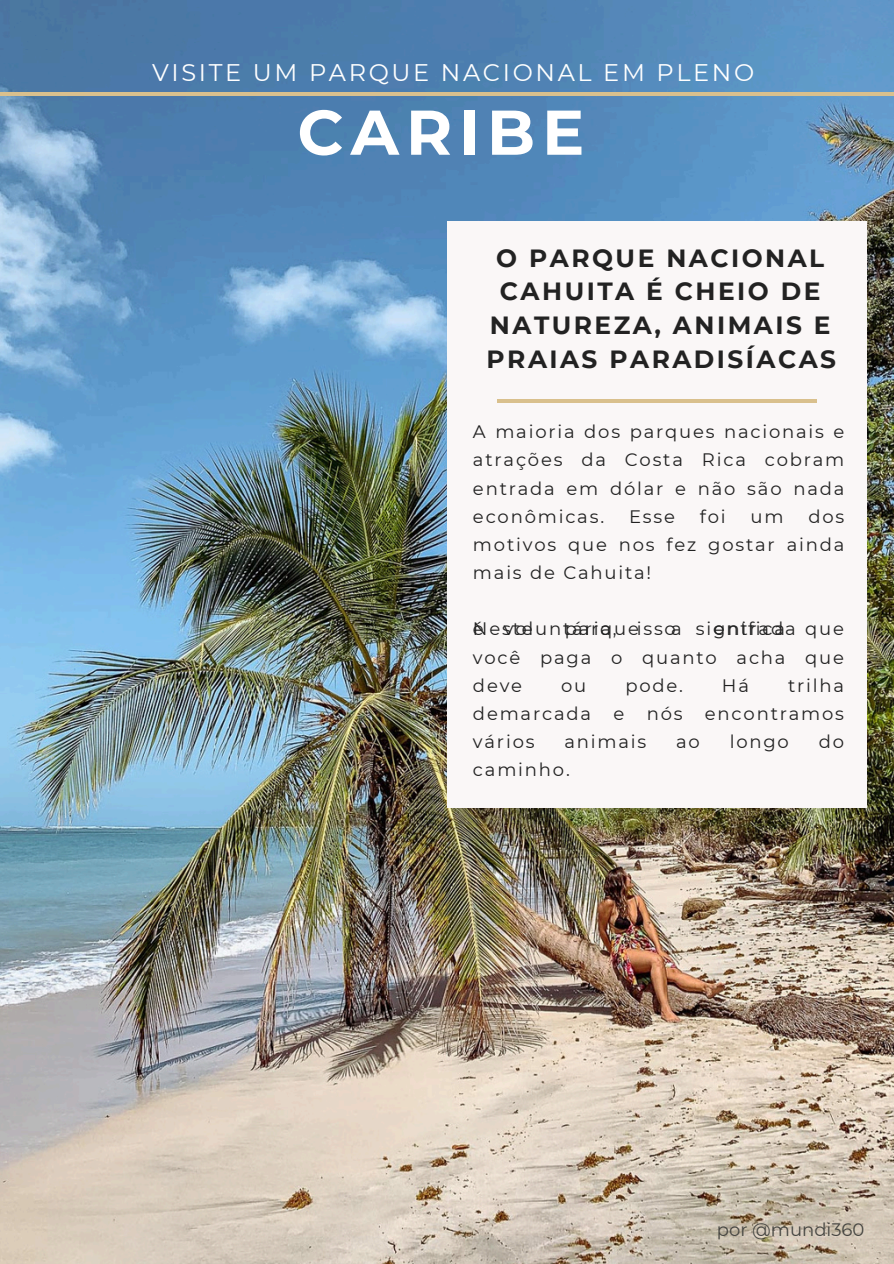
<style>
.page{position:relative;width:894px;height:1264px;background:#fff}
.page>*{position:absolute;margin:0;border:0;box-sizing:border-box;transform-origin:0 0}
.t1{font:700 63px "Montserrat";letter-spacing:.11em;color:#fff}
.t2{font:700 24.9px/33.8px "Montserrat";letter-spacing:.1em;color:#222;text-align:center}
.t3{font:24px "Montserrat";letter-spacing:.11em;color:#fff}
.t4{font:18px/28.2px "Montserrat";letter-spacing:.1em;color:#222;text-align:justify}
.t5{font:18px "Montserrat";color:#444440}
</style>
<div class="page">
<img style="left:0;top:0;width:893px;height:1263px">
<hr style="left:0;top:92px;width:893px;height:4px;background:#d9c08d">
<div style="left:447px;top:221px;width:419px;height:586px;background:#faf7f7"></div>
<hr style="left:497px;top:399px;width:319px;height:3px;background:#d9c08d">
<p class="t3" style="left:152px;top:57px;width:603px">VISITE UM PARQUE NACIONAL EM PLENO</p>
<p class="t1" style="left:297px;top:94px;width:288px">CARIBE</p>
<p class="t2" style="left:486px;top:241px;width:351px">O PARQUE NACIONAL<br>CAHUITA É CHEIO DE<br>NATUREZA, ANIMAIS E<br>PRAIAS PARADISÍACAS</p>
<h3 class="t4" style="left:473px;top:418px;width:373px">A maioria dos parques nacionais e atrações da Costa Rica cobram entrada em dólar e não são nada econômicas.</h3>
<h3 class="t4" style="left:629px;top:502px;width:47px">Esse</h3>
<h3 class="t4" style="left:699px;top:502px;width:27px">foi</h3>
<h3 class="t4" style="left:750px;top:502px;width:35px">um</h3>
<h3 class="t4" style="left:473px;top:502px;width:373px;text-indent:335px">dos motivos que nos fez gostar ainda mais de Cahuita!</h3>
<p class="t4" style="left:741px;top:615px;width:14px">if</p>
<p class="t4" style="left:762px;top:615px;width:24px">ca</p>
<p class="t4" style="left:473px;top:615px;width:12px">é</p>
<p class="t4" style="left:504px;top:615px;width:173px">voluntárrqueisso</p>
<h2 class="t4" style="left:564px;top:615px;width:53px">paia,</h2>
<p class="t4" style="left:671px;top:615px;width:12px">a</p>
<p class="t4" style="left:695px;top:615px;width:31px">sig</p>
<p class="t4" style="left:713px;top:615px;width:83px">entriada</p>
<h1 class="t4" style="left:473px;top:615px;width:61px">Neste</h1>
<p class="t4" style="left:473px;top:615px;width:372px;text-indent:332px">que você paga o quanto acha que deve</p>
<p class="t4" style="left:473px;top:671px;width:372px;text-indent:315px">trilha demarcada e nós encontramos vários</p>
<p class="t4" style="left:561px;top:671px;width:27px">ou</p>
<p class="t4" style="left:625px;top:671px;width:59px">pode.</p>
<p class="t4" style="left:721px;top:671px;width:29px">Há</p>
<p class="t4" style="left:564px;top:727px;width:83px">animais</p>
<p class="t4" style="left:676px;top:727px;width:25px">ao</p>
<p class="t4" style="left:729px;top:727px;width:61px">longo</p>
<p class="t4" style="left:818px;top:727px;width:27px">do</p>
<p class="t4" style="left:473px;top:755px;width:98px">caminho.</p>
<p class="t5" style="left:716px;top:1218px;width:149px">por @mundi360</p>
</div>
